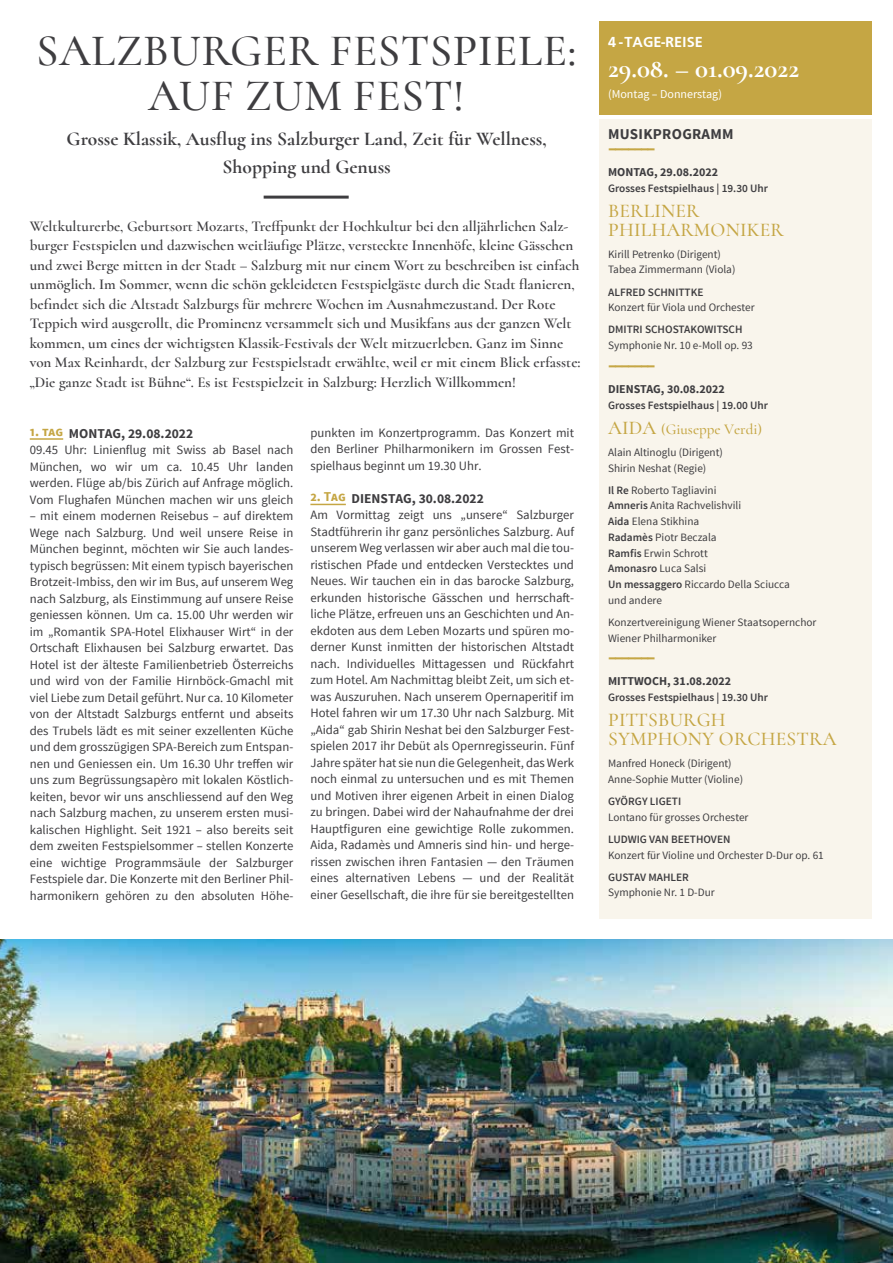
<style>
.page{position:relative;width:893px;height:1263px;background:#fff}
.page>*{position:absolute;margin:0;border:0;box-sizing:border-box;transform-origin:0 0}
.t1{font:500 45px/45px "Cormorant";letter-spacing:.01em;color:#3e3d40;text-align:center}
.t2{font:700 27px "Cormorant";color:#fff}
.t3{font:700 19.5px/27px "Cormorant";color:#3e3d40;text-align:center}
.t4{font:500 19.5px/18.8px "Cormorant";letter-spacing:.01em;color:#c5a644}
.t5{font:900 18px "Source Sans Pro";color:#c5a644}
.t6{font:600 15px/19.5px "Cormorant";color:#3e3d40}
.t7{font:500 15px "Cormorant";color:#c5a644}
.t8{font:700 15px "Source Sans Pro";letter-spacing:.02em;color:#3e3d40}
.t9{font:700 15px "Frutiger";color:#fff}
.t10{font:700 13.5px "Source Sans Pro";color:#3e3d40}
.t11{font:12.75px/16.5px "Source Sans Pro";color:#3e3d40;text-align:justify}
.t12{font:700 12px "Source Sans Pro";color:#3e3d40}
.t13{font:12px "Source Sans Pro";color:#fff}
.t14{font:11.25px/15.8px "Source Sans Pro";color:#3e3d40}
.t15{font:600 11.25px "Source Sans Pro";color:#3e3d40}
.s1{color:#c5a644}
.s2{font-size:19.5px}
.s3{font-weight:600}
</style>
<div class="page">
<div style="left:600px;top:119px;width:272px;height:799px;background:#f9f5ec"></div>
<div style="left:600px;top:21px;width:272px;height:94px;background:#c5a644"></div>
<hr style="left:30px;top:438px;width:33px;height:2px;background:#c5a644">
<hr style="left:310px;top:504px;width:36px;height:1px;background:#c5a644">
<hr style="left:264px;top:196px;width:85px;height:3px;background:#3e3d40">
<img style="left:0;top:940px;width:893px;height:323px">
<h1 class="t1" style="left:36px;top:28px;width:542px">SALZBURGER FESTSPIELE:<br>AUF ZUM FEST!</h1>
<h3 class="t3" style="left:67px;top:126px;width:482px">Grosse Klassik, Ausflug ins Salzburger Land, Zeit für Wellness,<br>Shopping und Genuss</h3>
<p class="t6" style="left:30px;top:216px;width:552px">Weltkulturerbe, Geburtsort Mozarts, Treffpunkt der Hochkultur bei den alljährlichen Salz&shy;burger Festspielen und dazwischen weitläufige Plätze, versteckte Innenhöfe, kleine Gässchen und zwei Berge mitten in der Stadt – Salzburg mit nur einem Wort zu beschreiben ist einfach unmöglich. Im Sommer, wenn die schön gekleideten Festspielgäste durch die Stadt flanieren, befindet sich die Altstadt Salzburgs für mehrere Wochen im Ausnahmezustand. Der Rote Teppich wird ausgerollt, die Prominenz versammelt sich und Musikfans aus der ganzen Welt kommen, um eines der wichtigsten Klassik-Festivals der Welt mitzuerleben. Ganz im Sinne von Max Reinhardt, der Salzburg zur Festspielstadt erwählte, weil er mit einem Blick erfasste: „Die ganze Stadt ist Bühne“. Es ist Festspielzeit in Salzburg: Herzlich Willkommen!</p>
<p class="t10" style="left:30px;top:424px;width:165px"><span class="s1">1. tag</span> MONTAG, 29.08.2022</p>
<p class="t11" style="left:30px;top:442px;width:265px">09.45 Uhr: Linienflug mit Swiss ab Basel nach München, wo wir um ca. 10.45 Uhr landen werden. Flüge ab/bis Zürich auf Anfrage möglich.<br>Vom Flughafen München machen wir uns gleich</p>
<p class="t11" style="left:30px;top:508px;width:265px">– mit einem modernen Reisebus – auf direktem Wege nach Salzburg. Und weil unsere Reise in München beginnt, möchten wir Sie auch landes&shy;typisch begrüssen: Mit einem typisch bayerischen Brotzeit-Imbiss, den wir im Bus, auf unserem Weg nach Salzburg, als Einstimmung auf unsere Reise geniessen können. Um ca. 15.00 Uhr werden wir im „Romantik SPA-Hotel Elixhauser Wirt“ in der Ortschaft Elixhausen bei Salzburg erwartet. Das Hotel ist der älteste Familienbetrieb Österreichs und wird von der Familie Hirnböck-Gmachl mit viel Liebe zum Detail geführt. Nur ca. 10 Kilometer von der Altstadt Salzburgs entfernt und abseits des Trubels lädt es mit seiner exzellenten Küche und dem grosszügigen SPA-Bereich zum Entspan&shy;nen und Geniessen ein. Um 16.30 Uhr treffen wir uns zum Begrüssungsapèro mit lokalen Köstlich&shy;keiten, bevor wir uns anschliessend auf den Weg nach Salzburg machen, zu unserem ersten musi&shy;kalischen Highlight. Seit 1921 – also bereits seit dem zweiten Festspielsommer – stellen Konzerte eine wichtige Programmsäule der Salzburger Festspiele dar. Die Konzerte mit den Berliner Phil&shy;harmonikern gehören zu den absoluten Höhe-</p>
<p class="t11" style="left:310px;top:425px;width:265px">punkten im Konzertprogramm. Das Konzert mit den Berliner Philharmonikern im Grossen Fest&shy;spielhaus beginnt um 19.30 Uhr.</p>
<p class="t10" style="left:310px;top:490px;width:175px"><span class="s1">2. Tag</span> DIENSTAG, 30.08.2022</p>
<p class="t11" style="left:310px;top:507px;width:265px">Am Vormittag zeigt uns „unsere“ Salzburger Stadtführerin ihr ganz persönliches Salzburg. Auf unserem Weg verlassen wir aber auch mal die tou&shy;ristischen Pfade und entdecken Verstecktes und Neues. Wir tauchen ein in das barocke Salzburg, erkunden historische Gässchen und herrschaft&shy;liche Plätze, erfreuen uns an Geschichten und An&shy;ekdoten aus dem Leben Mozarts und spüren mo&shy;derner Kunst inmitten der historischen Altstadt nach. Individuelles Mittagessen und Rückfahrt zum Hotel. Am Nachmittag bleibt Zeit, um sich et&shy;was Auszuruhen. Nach unserem Opernaperitif im Hotel fahren wir um 17.30 Uhr nach Salzburg. Mit „Aida“ gab Shirin Neshat bei den Salzburger Fest&shy;spielen 2017 ihr Debüt als Opernregisseurin. Fünf Jahre später hat sie nun die Gelegenheit, das Werk noch einmal zu untersuchen und es mit Themen und Motiven ihrer eigenen Arbeit in einen Dialog zu bringen. Dabei wird der Nahaufnahme der drei Hauptfiguren eine gewichtige Rolle zukommen.<br>Aida, Radamès und Amneris sind hin- und herge&shy;rissen zwischen ihren Fantasien — den Träumen eines alternativen Lebens — und der Realität einer Gesellschaft, die ihre für sie bereitgestellten</p>
<p class="t9" style="left:608px;top:33px;width:96px">4 -TAGE-REISE</p>
<h2 class="t2" style="left:608px;top:52px;width:193px">29.08. – 01.09.2022</h2>
<p class="t13" style="left:608px;top:87px;width:115px">(Montag – Donnerstag)</p>
<p class="t8" style="left:608px;top:124px;width:127px">MUSIKPROGRAMM</p>
<h3 class="t5" style="left:608px;top:136px;width:49px">–––––––</h3>
<p class="t12" style="left:608px;top:164px;width:111px">MONTAG, 29.08.2022</p>
<p class="t15" style="left:608px;top:181px;width:161px">Grosses Festspielhaus | 19.30 Uhr</p>
<h3 class="t4" style="left:608px;top:201px;width:177px">BERLINER<br>PHILHARMONIKER</h3>
<p class="t14" style="left:608px;top:246px;width:129px">Kirill Petrenko (Dirigent)<br>Tabea Zimmermann (Viola)</p>
<p class="t15" style="left:608px;top:285px;width:97px">ALFRED SCHNITTKE</p>
<p class="t14" style="left:608px;top:300px;width:148px">Konzert für Viola und Orchester</p>
<p class="t15" style="left:608px;top:323px;width:136px">DMITRI SCHOSTAKOWITSCH</p>
<p class="t14" style="left:608px;top:338px;width:146px">Symphonie Nr. 10 e-Moll op. 93</p>
<h3 class="t5" style="left:608px;top:353px;width:49px">–––––––</h3>
<p class="t12" style="left:608px;top:381px;width:118px">DIENSTAG, 30.08.2022</p>
<p class="t15" style="left:608px;top:398px;width:161px">Grosses Festspielhaus | 19.00 Uhr</p>
<p class="t7" style="left:608px;top:420px;width:156px"><span class="s2">AIDA</span> (Giuseppe Verdi)</p>
<p class="t14" style="left:608px;top:444px;width:116px">Alain Altinoglu (Dirigent)<br>Shirin Neshat (Regie)</p>
<p class="t14" style="left:608px;top:482px;width:183px"><span class="s3">Il Re</span> Roberto Tagliavini<br><span class="s3">Amneris</span> Anita Rachvelishvili<br><span class="s3">Aida</span> Elena Stikhina<br><span class="s3">Radamès</span> Piotr Beczala<br><span class="s3">Ramfis</span> Erwin Schrott<br><span class="s3">Amonasro</span> Luca Salsi<br><span class="s3">Un messaggero</span> Riccardo Della Sciucca und andere</p>
<p class="t14" style="left:608px;top:615px;width:210px">Konzertvereinigung Wiener Staatsopernchor<br>Wiener Philharmoniker</p>
<h3 class="t5" style="left:608px;top:645px;width:49px">–––––––</h3>
<p class="t12" style="left:608px;top:674px;width:125px">MITTWOCH, 31.08.2022</p>
<p class="t15" style="left:608px;top:690px;width:161px">Grosses Festspielhaus | 19.30 Uhr</p>
<h3 class="t4" style="left:608px;top:710px;width:230px">PITTSBURGH<br>SYMPHONY ORCHESTRA</h3>
<p class="t14" style="left:608px;top:756px;width:137px">Manfred Honeck (Dirigent)<br>Anne-Sophie Mutter (Violine)</p>
<p class="t15" style="left:608px;top:794px;width:75px">GYÖRGY LIGETI</p>
<p class="t14" style="left:608px;top:809px;width:142px">Lontano für grosses Orchester</p>
<p class="t15" style="left:608px;top:832px;width:124px">LUDWIG VAN BEETHOVEN</p>
<p class="t14" style="left:608px;top:847px;width:217px">Konzert für Violine und Orchester D-Dur op. 61</p>
<p class="t15" style="left:608px;top:870px;width:82px">GUSTAV MAHLER</p>
<p class="t14" style="left:608px;top:885px;width:108px">Symphonie Nr. 1 D-Dur</p>
</div>
